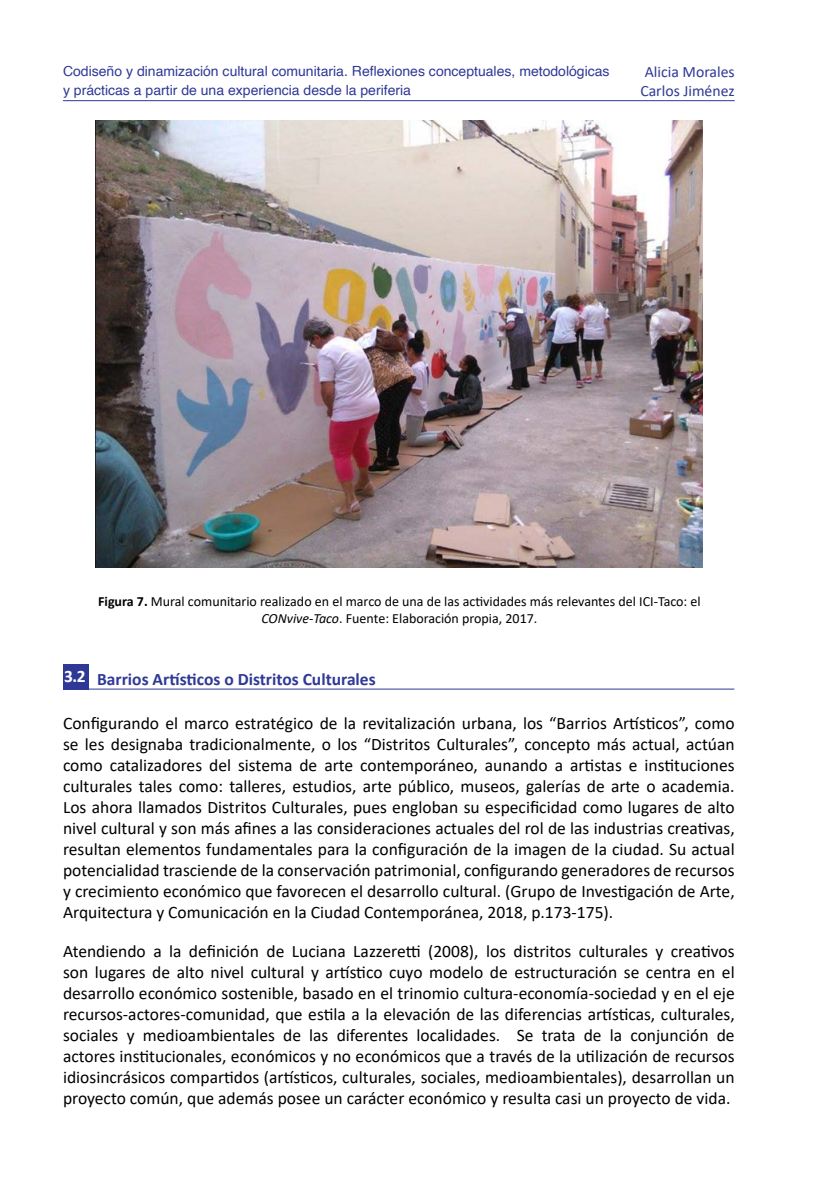
<style>
.page{position:relative;width:834px;height:1191px;background:#fff}
.page>*{position:absolute;margin:0;border:0;box-sizing:border-box;transform-origin:0 0}
.t1{font:17.5px/21px "Calibri";color:#000;text-align:justify}
.t2{font:700 17.5px "Calibri";color:#2f3896}
.t3{font:15.75px/18.9px "Calibri";color:#2f3896}
.t4{font:14px/16.8px "Calibri";color:#000;text-align:center}
.t5{font:14px/19.2px "Helvetica";color:#2f3896}
.s1{font-weight:700}
.s2{font-style:italic}
.s3{color:#fff}
</style>
<div class="page">
<hr style="left:63px;top:100px;width:671px;height:1px;background:#2f3896">
<img style="left:96px;top:121px;width:606px;height:446px">
<div style="left:63px;top:663px;width:26px;height:26px;background:#2f3896"></div>
<hr style="left:63px;top:688px;width:671px;height:1px;background:#2f3896">
<p class="t5" style="left:63px;top:62px;width:548px">Codiseño y dinamización cultural comunitaria. Reflexiones conceptuales, metodológicas y prácticas a partir de una experiencia desde la periferia</p>
<p class="t3" style="left:640px;top:62px;width:96px">Alicia Morales<br>Carlos Jiménez</p>
<p class="t4" style="left:98px;top:592px;width:604px"><span class="s1">Figura 7.</span> Mural comunitario realizado en el marco de una de las actividades más relevantes del ICI-Taco: el<br><span class="s2">CONvive-Taco</span>. Fuente: Elaboración propia, 2017.</p>
<p class="t2" style="left:64px;top:666px;width:313px"><span class="s3">3.2</span> Barrios Artísticos o Distritos Culturales</p>
<p class="t1" style="left:63px;top:712px;width:673px">Configurando el marco estratégico de la revitalización urbana, los “Barrios Artísticos”, como se les designaba tradicionalmente, o los “Distritos Culturales”, concepto más actual, actúan como catalizadores del sistema de arte contemporáneo, aunando a artistas e instituciones culturales tales como: talleres, estudios, arte público, museos, galerías de arte o academia.<br>Los ahora llamados Distritos Culturales, pues engloban su especificidad como lugares de alto nivel cultural y son más afines a las consideraciones actuales del rol de las industrias creativas, resultan elementos fundamentales para la configuración de la imagen de la ciudad. Su actual potencialidad trasciende de la conservación patrimonial, configurando generadores de recursos y crecimiento económico que favorecen el desarrollo cultural. (Grupo de Investigación de Arte, Arquitectura y Comunicación en la Ciudad Contemporánea, 2018, p.173-175).</p>
<p class="t1" style="left:63px;top:940px;width:673px">Atendiendo a la definición de Luciana Lazzeretti (2008), los distritos culturales y creativos son lugares de alto nivel cultural y artístico cuyo modelo de estructuración se centra en el desarrollo económico sostenible, basado en el trinomio cultura-economía-sociedad y en el eje recursos-actores-comunidad, que estila a la elevación de las diferencias artísticas, culturales, sociales y medioambientales de las diferentes localidades. Se trata de la conjunción de actores institucionales, económicos y no económicos que a través de la utilización de recursos idiosincrásicos compartidos (artísticos, culturales, sociales, medioambientales), desarrollan un proyecto común, que además posee un carácter económico y resulta casi un proyecto de vida.</p>
</div>
